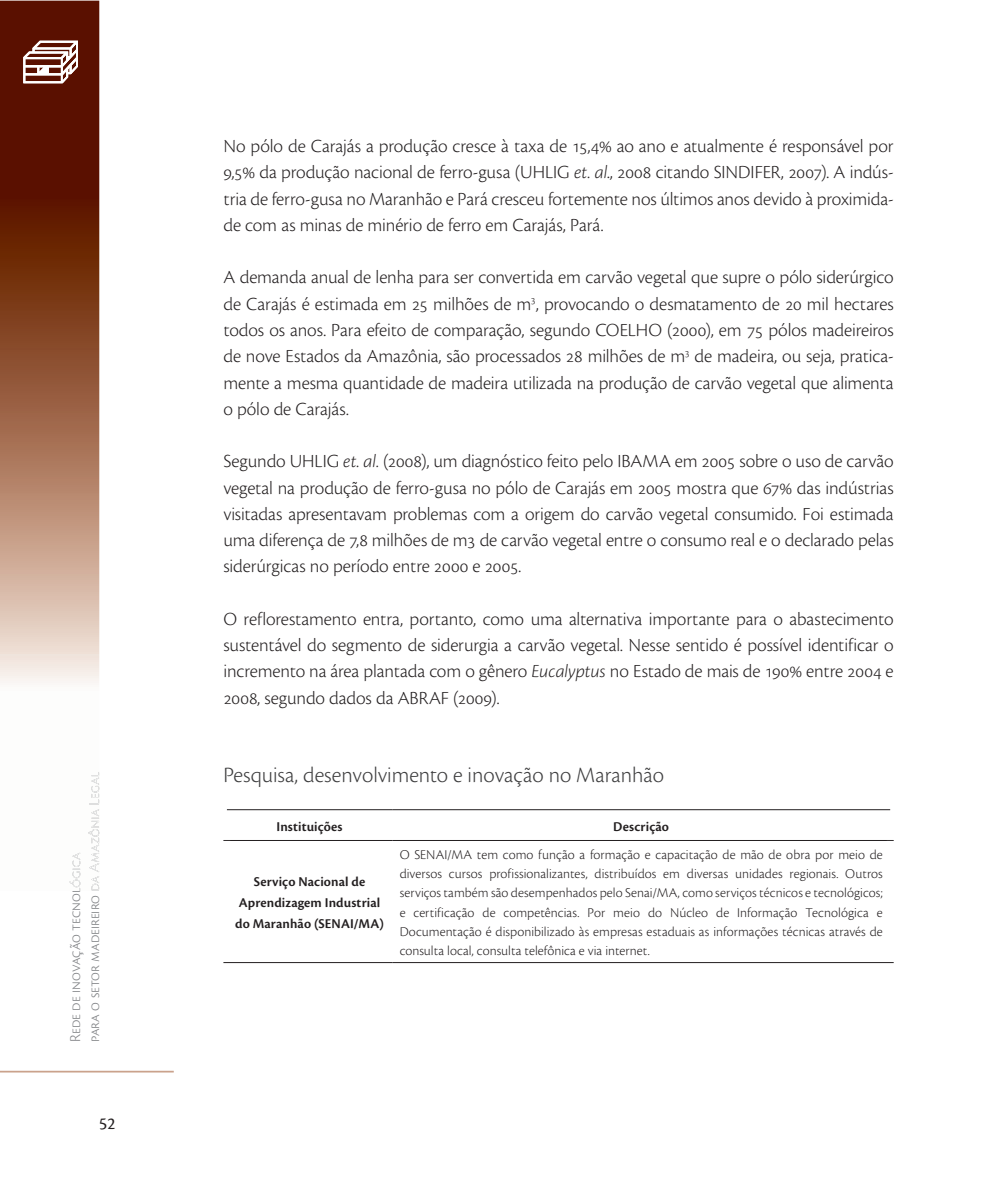
<style>
.page{position:relative;width:993px;height:1191px;background:#fff}
.page>*{position:absolute;margin:0;border:0;box-sizing:border-box;transform-origin:0 0}
.t1{font:300 22.75px "Cronos Pro";letter-spacing:-.005em;color:#3e3e3f}
.t2{font:300 19.25px/26.2px "Cronos Pro";letter-spacing:-.005em;color:#231f20;text-align:justify}
.t3{font:17.5px "Cronos Pro";color:#231f20}
.t4{font:300 15.75px/18.9px "Cronos Pro";letter-spacing:-.005em;color:#808285}
.t5{font:300 14px/19.2px "Cronos Pro";letter-spacing:.005em;color:#231f20;text-align:justify}
.t6{font:600 14px/21px "Cronos Pro";letter-spacing:.01em;color:#231f20;text-align:center}
.s1{font-style:italic}
</style>
<div class="page">
<svg style="left:0;top:1px;width:99px;height:682px;background:#935b44"></svg>
<svg style="left:23px;top:41px;width:55px;height:42px"></svg>
<hr style="left:0;top:1070px;width:174px;height:2px;background:#caa28c">
<hr style="left:227px;top:809px;width:165px;height:1px;background:#231f20">
<hr style="left:392px;top:809px;width:497px;height:1px;background:#231f20">
<hr style="left:223px;top:840px;width:169px;height:1px;background:#231f20">
<hr style="left:392px;top:840px;width:501px;height:1px;background:#231f20">
<hr style="left:223px;top:962px;width:169px;height:1px;background:#231f20">
<hr style="left:392px;top:962px;width:501px;height:1px;background:#231f20">
<p class="t4" style="left:66px;top:1042px;width:272px;rotate:-90deg">Rede de ınovação tecnológıca<br>para o setor madeıreıro da Amazônıa Legal</p>
<p class="t3" style="left:99px;top:1114px;width:18px">52</p>
<p class="t2" style="left:223px;top:133px;width:671px">No pólo de Carajás a produção cresce à taxa de 15,4% ao ano e atualmente é responsável por 9,5% da produção nacional de ferro-gusa (UHLIG <span class="s1">et. al</span>., 2008 citando SINDIFER, 2007). A indús&shy;tria de ferro-gusa no Maranhão e Pará cresceu fortemente nos últimos anos devido à proximida&shy;de com as minas de minério de ferro em Carajás, Pará.</p>
<p class="t2" style="left:223px;top:264px;width:671px">A demanda anual de lenha para ser convertida em carvão vegetal que supre o pólo siderúrgico de Carajás é estimada em 25 milhões de m<sup>3</sup>, provocando o desmatamento de 20 mil hectares todos os anos. Para efeito de comparação, segundo COELHO (2000), em 75 pólos madeireiros de nove Estados da Amazônia, são processados 28 milhões de m<sup>3</sup> de madeira, ou seja, pratica&shy;mente a mesma quantidade de madeira utilizada na produção de carvão vegetal que alimenta o pólo de Carajás.</p>
<p class="t2" style="left:223px;top:448px;width:671px">Segundo UHLIG <span class="s1">et. al.</span> (2008), um diagnóstico feito pelo IBAMA em 2005 sobre o uso de carvão vegetal na produção de ferro-gusa no pólo de Carajás em 2005 mostra que 67% das indústrias visitadas apresentavam problemas com a origem do carvão vegetal consumido. Foi estimada uma diferença de 7,8 milhões de m3 de carvão vegetal entre o consumo real e o declarado pelas siderúrgicas no período entre 2000 e 2005.</p>
<p class="t2" style="left:223px;top:605px;width:671px">O reflorestamento entra, portanto, como uma alternativa importante para o abastecimento sustentável do segmento de siderurgia a carvão vegetal. Nesse sentido é possível identificar o incremento na área plantada com o gênero <span class="s1">Eucalyptus</span> no Estado de mais de 190% entre 2004 e 2008, segundo dados da ABRAF (2009).</p>
<p class="t1" style="left:223px;top:762px;width:442px">Pesquisa, desenvolvimento e inovação no Maranhão</p>
<p class="t6" style="left:276px;top:816px;width:68px">Instituições</p>
<p class="t6" style="left:613px;top:816px;width:57px">Descrição</p>
<p class="t6" style="left:235px;top:871px;width:150px">Serviço Nacional de<br>Aprendizagem Industrial do Maranhão (SENAI/MA)</p>
<p class="t5" style="left:399px;top:844px;width:484px">O SENAI/MA tem como função a formação e capacitação de mão de obra por meio de diversos cursos profissionalizantes, distribuídos em diversas unidades regionais. Outros serviços também são desempenhados pelo Senai/MA, como serviços técnicos e tecnológicos; e certificação de competências. Por meio do Núcleo de Informação Tecnológica e Documentação é disponibilizado às empresas estaduais as informações técnicas através de consulta local, consulta telefônica e via internet.</p>
</div>
